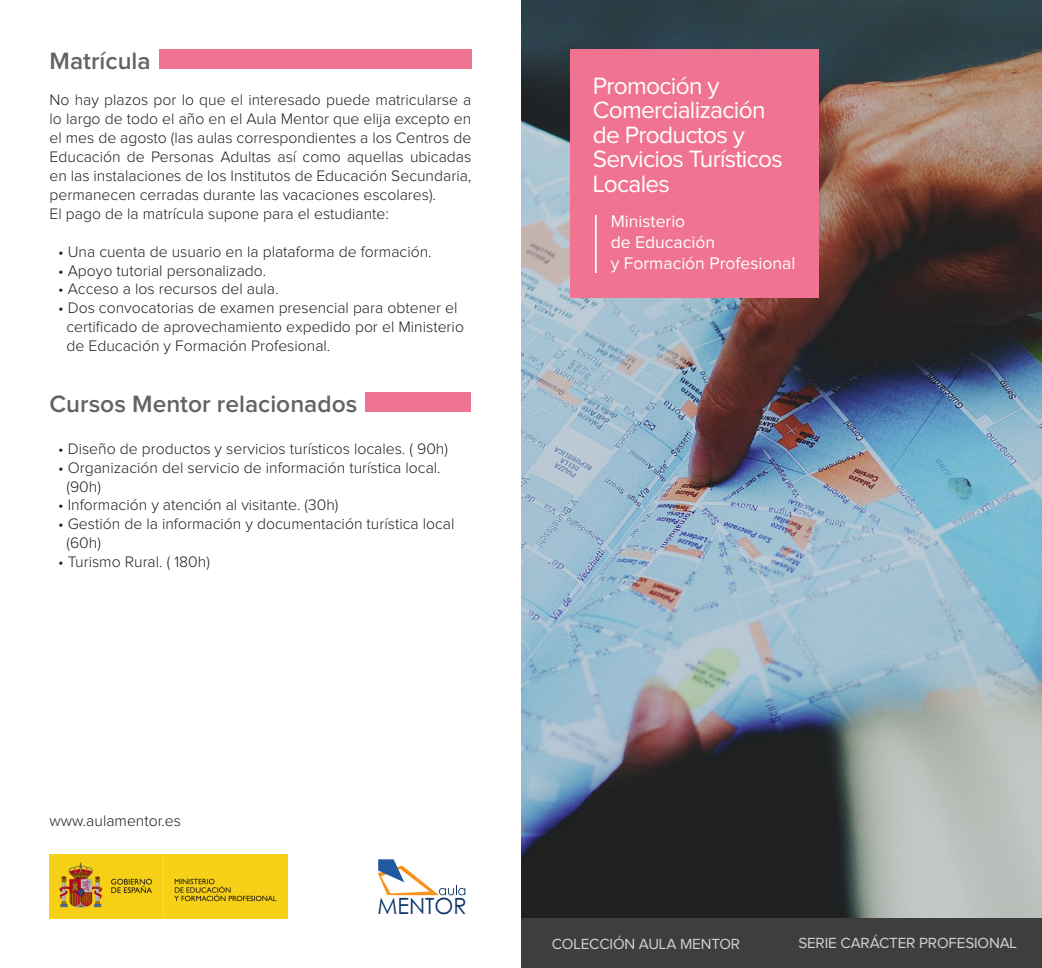
<style>
.page{position:relative;width:1042px;height:968px;background:#fff}
.page>*{position:absolute;margin:0;border:0;box-sizing:border-box;transform-origin:0 0}
.t1{font:35px "Proxima Nova";letter-spacing:-.03em;color:#fff}
.t2{font:24.5px/24.5px "Proxima Nova";letter-spacing:-.03em;color:#fff}
.t3{font:600 24.5px "Proxima Nova";color:#636366}
.t4{font:22.4px "Levenim";color:#0e3468}
.t5{font:17.5px "Proxima Nova";color:#fff}
.boliche{font:300 15.75px/18.9px "Proxima Nova";color:#231f20}
.t6{font:15.22px "Proxima Nova";letter-spacing:-.01em;color:#d1d2d4}
</style>
<div class="page">
<img style="left:521px;top:0;width:521px;height:918px">
<div style="left:521px;top:918px;width:521px;height:49px;background:#3e3e3f"></div>
<div style="left:159px;top:50px;width:312px;height:19px;background:#f07391"></div>
<div style="left:365px;top:392px;width:106px;height:20px;background:#f07391"></div>
<img style="left:50px;top:854px;width:237px;height:64px">
<svg style="left:378px;top:859px;width:87px;height:36px"></svg>
<div style="left:570px;top:50px;width:249px;height:248px;background:#f07391"></div>
<hr style="left:595px;top:215px;width:2px;height:58px;background:#fff">
<p class="t3" style="left:50px;top:50px;width:102px">Matrícula</p>
<p class="boliche" style="left:50px;top:91px;width:423px;text-align:justify">No hay plazos por lo que el interesado puede matricularse a lo largo de todo el año en el Aula Mentor que elija excepto en el mes de agosto (las aulas correspondientes a los Centros de Educación de Personas Adultas así como aquellas ubicadas en las instalaciones de los Institutos de Educación Secundaria, permanecen cerradas durante las vacaciones escolares).</p>
<p class="boliche" style="left:50px;top:204px;width:341px">El pago de la matrícula supone para el estudiante:</p>
<p class="boliche" style="left:58px;top:242px;width:375px">• Una cuenta de usuario en la plataforma de formación.</p>
<p class="boliche" style="left:58px;top:261px;width:210px">• Apoyo tutorial personalizado.</p>
<p class="boliche" style="left:58px;top:280px;width:222px">• Acceso a los recursos del aula.</p>
<p class="boliche" style="left:66px;top:299px;width:399px;text-indent:-8px">• Dos convocatorias de examen presencial para obtener el certificado de aprovechamiento expedido por el Ministerio de Educación y Formación Profesional.</p>
<p class="t3" style="left:50px;top:392px;width:309px">Cursos Mentor relacionados</p>
<p class="boliche" style="left:58px;top:439px;width:391px">• Diseño de productos y servicios turísticos locales. ( 90h)</p>
<p class="boliche" style="left:66px;top:458px;width:376px;text-indent:-8px">• Organización del servicio de información turística local. (90h)</p>
<p class="boliche" style="left:58px;top:496px;width:282px">• Información y atención al visitante. (30h)</p>
<p class="boliche" style="left:66px;top:515px;width:389px;text-indent:-8px">• Gestión de la información y documentación turística local (60h)</p>
<p class="boliche" style="left:58px;top:552px;width:153px">• Turismo Rural. ( 180h)</p>
<p class="t2" style="left:593px;top:74px;width:191px">Promoción y<br>Comercialización de Productos y<br>Servicios Turísticos<br>Locales</p>
<p class="t1" style="left:595px;top:74px;width:115px">Joomla!</p>
<p class="t5" style="left:611px;top:213px;width:76px">Ministerio</p>
<p class="t5" style="left:611px;top:234px;width:106px">de Educación</p>
<p class="t5" style="left:611px;top:255px;width:186px">y Formación Profesional</p>
<p class="t5" style="left:608px;top:215px;width:76px">Ministerio</p>
<p class="t5" style="left:608px;top:236px;width:119px">de Educación y</p>
<p class="t5" style="left:608px;top:257px;width:173px">Formación Profesional</p>
<p class="boliche" style="left:50px;top:811px;width:133px">www.aulamentor.es</p>
<p class="t4" style="left:377px;top:892px;width:91px">MENTOR</p>
<p class="t6" style="left:552px;top:936px;width:190px">COLECCIÓN AULA MENTOR</p>
<p class="t6" style="left:798px;top:936px;width:220px">SERIE CARÁCTER PROFESIONAL</p>
</div>
